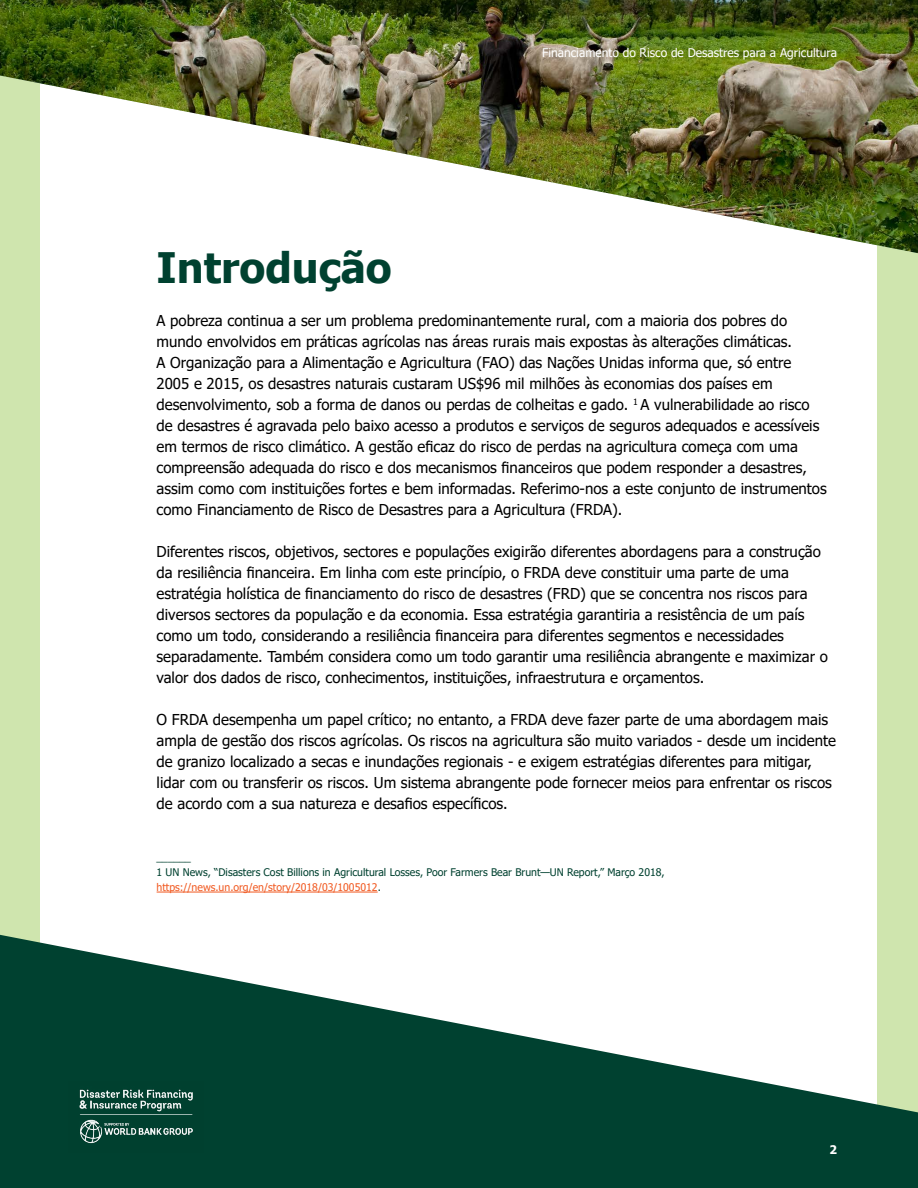
<style>
.page{position:relative;width:918px;height:1188px;background:#cfe5ae}
.page>*{position:absolute;margin:0;border:0;box-sizing:border-box;transform-origin:0 0}
.t1{font:700 42px "Tahoma";color:#004130}
.t2{font:15px/21px "Tahoma";color:#000}
.t3{font:12px "Tahoma";color:#fff}
.t4{font:700 11.85px "Tahoma";color:#fff}
.t5{font:10.5px/15px "Tahoma";color:#004130}
.s1{color:#f15a22}
</style>
<div class="page">
<div style="left:40px;top:54px;width:838px;height:1080px;background:#fff"></div>
<svg style="left:0;top:935px;width:918px;height:253px;fill:#004130"></svg>
<img style="left:0;top:0;width:918px;height:253px">
<hr style="left:157px;top:892px;width:221px;height:1px;background:#f15a22">
<img style="left:69px;top:1082px;width:135px;height:70px">
<p class="t3" style="left:542px;top:44px;width:296px">Financiamento do Risco de Desastres para a Agricultura</p>
<h1 class="t1" style="left:157px;top:238px;width:237px">Introdução</h1>
<p class="t2" style="left:157px;top:311px;width:672px">A pobreza continua a ser um problema predominantemente rural, com a maioria dos pobres do mundo envolvidos em práticas agrícolas nas áreas rurais mais expostas às alterações climáticas.<br>A Organização para a Alimentação e Agricultura (FAO) das Nações Unidas informa que, só entre 2005 e 2015, os desastres naturais custaram US$96 mil milhões às economias dos países em desenvolvimento, sob a forma de danos ou perdas de colheitas e gado. <sup>1</sup> A vulnerabilidade ao risco de desastres é agravada pelo baixo acesso a produtos e serviços de seguros adequados e acessíveis em termos de risco climático. A gestão eficaz do risco de perdas na agricultura começa com uma compreensão adequada do risco e dos mecanismos financeiros que podem responder a desastres, assim como com instituições fortes e bem informadas. Referimo-nos a este conjunto de instrumentos como Financiamento de Risco de Desastres para a Agricultura (FRDA).</p>
<p class="t2" style="left:157px;top:542px;width:673px">Diferentes riscos, objetivos, sectores e populações exigirão diferentes abordagens para a construção da resiliência financeira. Em linha com este princípio, o FRDA deve constituir uma parte de uma estratégia holística de financiamento do risco de desastres (FRD) que se concentra nos riscos para diversos sectores da população e da economia. Essa estratégia garantiria a resistência de um país como um todo, considerando a resiliência financeira para diferentes segmentos e necessidades separadamente. Também considera como um todo garantir uma resiliência abrangente e maximizar o valor dos dados de risco, conhecimentos, instituições, infraestrutura e orçamentos.</p>
<p class="t2" style="left:157px;top:710px;width:681px">O FRDA desempenha um papel crítico; no entanto, a FRDA deve fazer parte de uma abordagem mais ampla de gestão dos riscos agrícolas. Os riscos na agricultura são muito variados - desde um incidente de granizo localizado a secas e inundações regionais - e exigem estratégias diferentes para mitigar, lidar com ou transferir os riscos. Um sistema abrangente pode fornecer meios para enfrentar os riscos de acordo com a sua natureza e desafios específicos.</p>
<p class="t5" style="left:157px;top:850px;width:510px">______<br>1 UN News, “Disasters Cost Billions in Agricultural Losses, Poor Farmers Bear Brunt—UN Report,” Março 2018, <span class="s1">https://news.un.org/en/story/2018/03/1005012</span>.</p>
<p class="t4" style="left:829px;top:1142px;width:9px">2</p>
</div>
